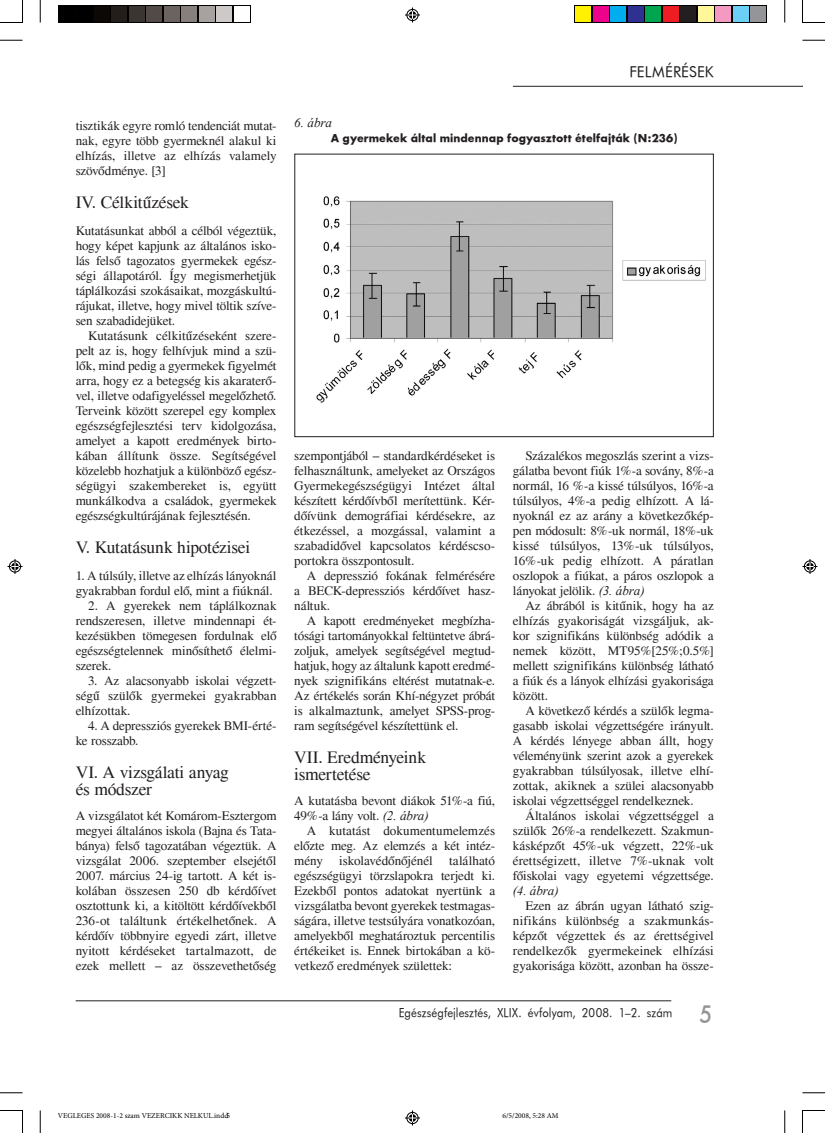
<style>
.page{position:relative;width:825px;height:1133px;background:#fff}
.page>*{position:absolute;margin:0;border:0;box-sizing:border-box;transform-origin:0 0}
.Alcim_1_tobbsoros{font:17.5px/17.5px "Times New Roman";letter-spacing:-.015em;color:#231f20}
.t1{font:15px "Hu Futma";letter-spacing:.01em;color:#231f20}
.Szovegtorzs{font:13.12px/15px "Times New Roman";letter-spacing:-.01em;color:#231f20;text-align:justify}
.Szovegtorzs_ki{font:13.12px/15px "Times New Roman";letter-spacing:-.005em;color:#231f20;text-align:justify}
.Tablazat_felsorolas{font:italic 13.12px "Times New Roman";color:#231f20}
.t2{font:12.5px "Hu Futma";letter-spacing:.01em;color:#231f20;scale:.9 1}
.Tablazatcim{font:11.88px "Hu Fuscf";letter-spacing:.01em;color:#231f20}
.t3{font:7.5px "Minion Pro";color:#000}
.s1{font-style:italic}
.s2{font-family:"Hu Fuscb";font-size:26.25px;color:#939598}
</style>
<div class="page">
<hr style="left:76px;top:1000px;width:595px;height:1px;background:#231f20">
<hr style="left:513px;top:86px;width:289px;height:1px;background:#231f20">
<img style="left:316px;top:196px;width:390px;height:207px">
<div style="left:294px;top:154px;width:419px;height:283px;border:1px solid #231f20"></div>
<svg style="left:58px;top:5px;width:192px;height:17px"></svg>
<div style="left:59px;top:6px;width:15px;height:15px;background:#000"></div>
<div style="left:77px;top:6px;width:15px;height:15px;background:#000"></div>
<div style="left:94px;top:6px;width:15px;height:15px;background:#0c0806"></div>
<div style="left:112px;top:6px;width:15px;height:15px;background:#241e1b"></div>
<div style="left:129px;top:6px;width:15px;height:15px;background:#3b3532"></div>
<div style="left:147px;top:6px;width:15px;height:15px;background:#524a47"></div>
<div style="left:164px;top:6px;width:15px;height:15px;background:#6b6360"></div>
<div style="left:182px;top:6px;width:15px;height:15px;background:#867f7c"></div>
<div style="left:199px;top:6px;width:15px;height:15px;background:#a7a2a0"></div>
<div style="left:217px;top:6px;width:15px;height:15px;background:#cdc9c8"></div>
<div style="left:234px;top:6px;width:15px;height:15px;background:#fff"></div>
<svg style="left:574px;top:5px;width:193px;height:17px"></svg>
<div style="left:575px;top:6px;width:15px;height:15px;background:#fff101"></div>
<div style="left:593px;top:6px;width:15px;height:15px;background:#ed028c"></div>
<div style="left:610px;top:6px;width:15px;height:15px;background:#00aeef"></div>
<div style="left:628px;top:6px;width:15px;height:15px;background:#2e3092"></div>
<div style="left:645px;top:6px;width:15px;height:15px;background:#00a54f"></div>
<div style="left:663px;top:6px;width:15px;height:15px;background:#ee1d23"></div>
<div style="left:680px;top:6px;width:15px;height:15px;background:#231f20"></div>
<div style="left:698px;top:6px;width:15px;height:15px;background:#fff79a"></div>
<div style="left:715px;top:6px;width:15px;height:15px;background:#f499c2"></div>
<div style="left:733px;top:6px;width:15px;height:15px;background:#6bcff6"></div>
<div style="left:750px;top:6px;width:15px;height:15px;background:#939598"></div>
<svg style="left:40px;top:0;width:1px;height:22px"></svg>
<svg style="left:0;top:40px;width:22px;height:1px"></svg>
<svg style="left:784px;top:0;width:1px;height:22px"></svg>
<svg style="left:802px;top:40px;width:23px;height:1px"></svg>
<svg style="left:40px;top:1110px;width:1px;height:23px"></svg>
<svg style="left:0;top:1092px;width:22px;height:1px"></svg>
<svg style="left:784px;top:1110px;width:1px;height:23px"></svg>
<svg style="left:802px;top:1092px;width:23px;height:1px"></svg>
<svg style="left:0;top:0;width:23px;height:23px"></svg>
<svg style="left:802px;top:0;width:23px;height:23px"></svg>
<svg style="left:0;top:1110px;width:23px;height:23px"></svg>
<svg style="left:802px;top:1110px;width:23px;height:23px"></svg>
<svg style="left:405px;top:8px;width:15px;height:14px"></svg>
<svg style="left:405px;top:1110px;width:15px;height:15px"></svg>
<svg style="left:8px;top:559px;width:14px;height:15px"></svg>
<svg style="left:802px;top:559px;width:15px;height:15px"></svg>
<p class="Szovegtorzs" style="left:76px;top:118px;width:202px">tisztikák egyre romló tendenciát mutat&shy;nak, egyre több gyermeknél alakul ki elhízás, illetve az elhízás valamely szövődménye. [3]</p>
<p class="Alcim_1_tobbsoros" style="left:76px;top:193px;width:115px">IV. Célkitűzések</p>
<p class="Szovegtorzs_ki" style="left:76px;top:223px;width:202px">Kutatásunkat abból a célból végeztük, hogy képet kapjunk az általános isko&shy;lás felső tagozatos gyermekek egész&shy;ségi állapotáról. Így megismerhetjük táplálkozási szokásaikat, mozgáskultú&shy;rájukat, illetve, hogy mivel töltik szíve&shy;sen szabadidejüket.</p>
<p class="Szovegtorzs" style="left:76px;top:328px;width:202px;text-indent:12px">Kutatásunk célkitűzéseként szere&shy;pelt az is, hogy felhívjuk mind a szü&shy;lők, mind pedig a gyermekek figyelmét arra, hogy ez a betegség kis akaraterő&shy;vel, illetve odafigyeléssel megelőzhető.<br>Terveink között szerepel egy komplex egészségfejlesztési terv kidolgozása, amelyet a kapott eredmények birto&shy;kában állítunk össze. Segítségével közelebb hozhatjuk a különböző egész&shy;ségügyi szakembereket is, együtt munkálkodva a családok, gyermekek egészségkultúrájának fejlesztésén.</p>
<p class="Alcim_1_tobbsoros" style="left:76px;top:538px;width:176px">V. Kutatásunk hipotézisei</p>
<p class="Szovegtorzs_ki" style="left:76px;top:568px;width:202px">1. A túlsúly, illetve az elhízás lányoknál gyakrabban fordul elő, mint a fiúknál.</p>
<p class="Szovegtorzs" style="left:76px;top:598px;width:202px;text-indent:12px">2. A gyerekek nem táplálkoznak rendszeresen, illetve mindennapi ét&shy;kezésükben tömegesen fordulnak elő egészségtelennek minősíthető élelmi&shy;szerek.</p>
<p class="Szovegtorzs" style="left:76px;top:673px;width:202px;text-indent:12px">3. Az alacsonyabb iskolai végzett&shy;ségű szülők gyermekei gyakrabban elhízottak.</p>
<p class="Szovegtorzs" style="left:76px;top:718px;width:202px;text-indent:12px">4. A depressziós gyerekek BMI-érté&shy;ke rosszabb.</p>
<p class="Alcim_1_tobbsoros" style="left:76px;top:763px;width:155px">VI. A vizsgálati anyag és módszer</p>
<p class="Szovegtorzs_ki" style="left:76px;top:808px;width:202px">A vizsgálatot két Komárom-Esztergom megyei általános iskola (Bajna és Tata&shy;bánya) felső tagozatában végeztük. A vizsgálat 2006. szeptember elsejétől 2007. március 24-ig tartott. A két is&shy;kolában összesen 250 db kérdőívet osztottunk ki, a kitöltött kérdőívekből 236-ot találtunk értékelhetőnek. A kérdőív többnyire egyedi zárt, illetve nyitott kérdéseket tartalmazott, de ezek mellett – az összevethetőség</p>
<p class="t1" style="left:629px;top:62px;width:86px">FELMÉRÉSEK</p>
<p class="Tablazat_felsorolas" style="left:294px;top:114px;width:39px">6. ábra</p>
<p class="Tablazatcim" style="left:331px;top:131px;width:348px">A gyermekek által mindennap fogyasztott ételfajták (N:236)</p>
<p class="Szovegtorzs_ki" style="left:294px;top:448px;width:202px">szempontjából – standardkérdéseket is felhasználtunk, amelyeket az Országos Gyermekegészségügyi Intézet által készített kérdőívből merítettünk. Kér&shy;dőívünk demográfiai kérdésekre, az étkezéssel, a mozgással, valamint a szabadidővel kapcsolatos kérdéscso&shy;portokra összpontosult.</p>
<p class="Szovegtorzs" style="left:294px;top:568px;width:202px;text-indent:12px">A depresszió fokának felmérésére a BECK-depressziós kérdőívet hasz&shy;náltuk.</p>
<p class="Szovegtorzs" style="left:294px;top:613px;width:202px;text-indent:12px">A kapott eredményeket megbízha&shy;tósági tartományokkal feltüntetve ábrá&shy;zoljuk, amelyek segítségével megtud&shy;hatjuk, hogy az általunk kapott eredmé&shy;nyek szignifikáns eltérést mutatnak-e.<br>Az értékelés során Khí-négyzet próbát is alkalmaztunk, amelyet SPSS-prog&shy;ram segítségével készítettünk el.</p>
<p class="Alcim_1_tobbsoros" style="left:294px;top:748px;width:133px">VII. Eredményeink ismertetése</p>
<p class="Szovegtorzs_ki" style="left:294px;top:793px;width:202px">A kutatásba bevont diákok 51%-a fiú,<br>49%-a lány volt. <span class="s1">(2. ábra)</span></p>
<p class="Szovegtorzs" style="left:294px;top:823px;width:202px;text-indent:12px">A kutatást dokumentumelemzés előzte meg. Az elemzés a két intéz&shy;mény iskolavédőnőjénél található egészségügyi törzslapokra terjedt ki.<br>Ezekből pontos adatokat nyertünk a vizsgálatba bevont gyerekek testmagas&shy;ságára, illetve testsúlyára vonatkozóan, amelyekből meghatároztuk percentilis értékeiket is. Ennek birtokában a kö&shy;vetkező eredmények születtek:</p>
<p class="Szovegtorzs" style="left:513px;top:448px;width:202px;text-indent:12px">Százalékos megoszlás szerint a vizs&shy;gálatba bevont fiúk 1%-a sovány, 8%-a normál, 16 %-a kissé túlsúlyos, 16%-a túlsúlyos, 4%-a pedig elhízott. A lá&shy;nyoknál ez az arány a következőkép&shy;pen módosult: 8%-uk normál, 18%-uk kissé túlsúlyos, 13%-uk túlsúlyos, 16%-uk pedig elhízott. A páratlan oszlopok a fiúkat, a páros oszlopok a lányokat jelölik. <span class="s1">(3. ábra)</span></p>
<p class="Szovegtorzs" style="left:513px;top:598px;width:202px;text-indent:12px">Az ábrából is kitűnik, hogy ha az elhízás gyakoriságát vizsgáljuk, ak&shy;kor szignifikáns különbség adódik a nemek között, MT95%[25%;0.5%] mellett szignifikáns különbség látható a fiúk és a lányok elhízási gyakorisága között.</p>
<p class="Szovegtorzs" style="left:513px;top:703px;width:202px;text-indent:12px">A következő kérdés a szülők legma&shy;gasabb iskolai végzettségére irányult.<br>A kérdés lényege abban állt, hogy véleményünk szerint azok a gyerekek gyakrabban túlsúlyosak, illetve elhí&shy;zottak, akiknek a szülei alacsonyabb iskolai végzettséggel rendelkeznek.</p>
<p class="Szovegtorzs" style="left:513px;top:808px;width:202px;text-indent:12px">Általános iskolai végzettséggel a szülők 26%-a rendelkezett. Szakmun&shy;kásképzőt 45%-uk végzett, 22%-uk érettségizett, illetve 7%-uknak volt főiskolai vagy egyetemi végzettsége. <span class="s1">(4. ábra)</span></p>
<p class="Szovegtorzs" style="left:513px;top:898px;width:202px;text-indent:12px">Ezen az ábrán ugyan látható szig&shy;nifikáns különbség a szakmunkás&shy;képzőt végzettek és az érettségivel rendelkezők gyermekeinek elhízási gyakorisága között, azonban ha össze-</p>
<p class="t2" style="left:399px;top:1005px;width:350px">Egészségfejlesztés, XLIX. évfolyam, 2008. 1—2. szám <span class="s2">5</span></p>
<p class="t3" style="left:58px;top:1111px;width:173px">VEGLEGES 2008-1-2 szam VEZERCIKK NELKUL.indd5</p>
<p class="t3" style="left:502px;top:1111px;width:58px">6/5/2008, 5:28 AM</p>
</div>
